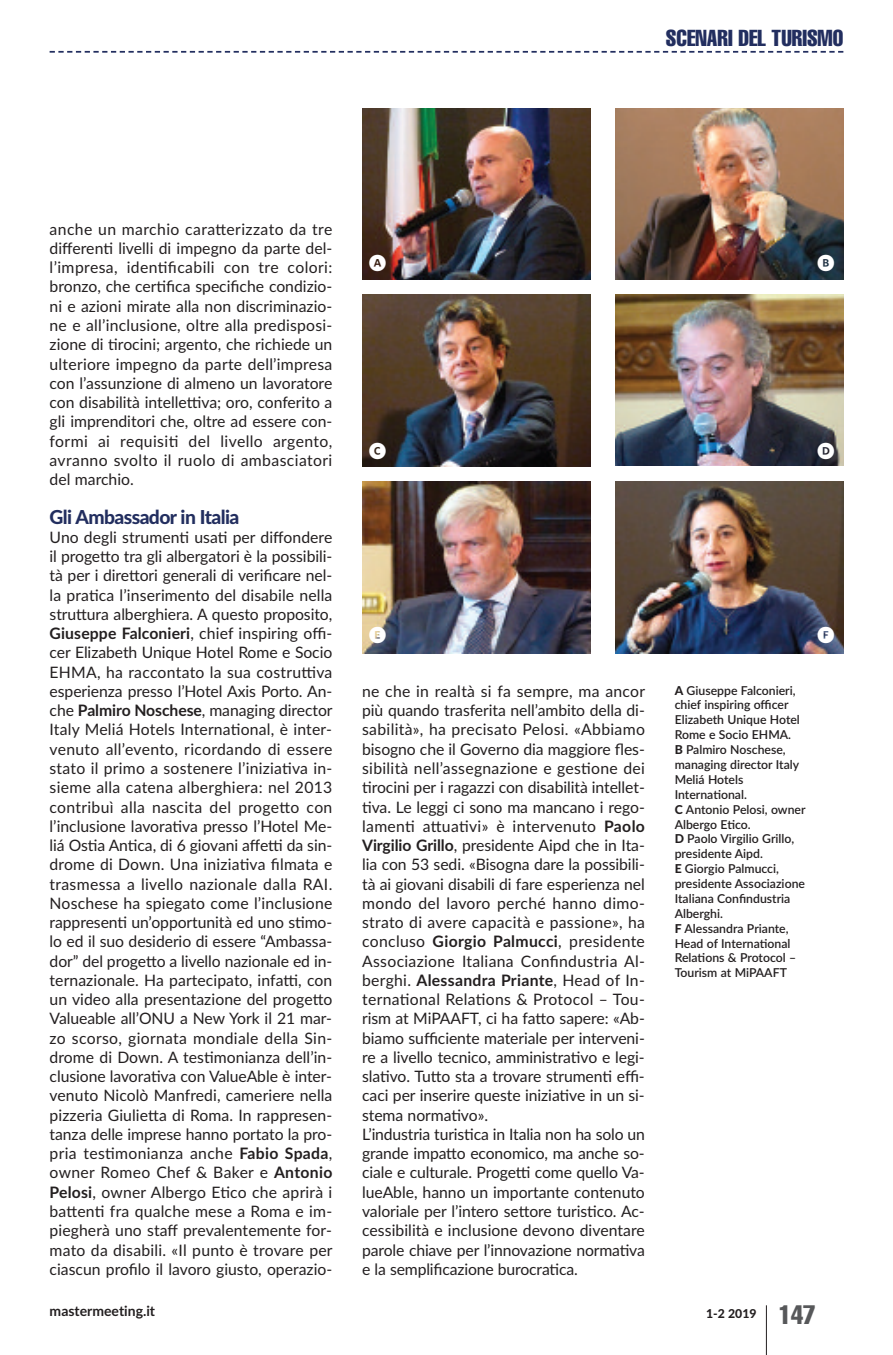
<style>
.page{position:relative;width:893px;height:1355px;background:#fff}
.page>*{position:absolute;margin:0;border:0;box-sizing:border-box;transform-origin:0 0}
.t1{font:extra-condensed 22.75px "Helvetica";color:#222e5f}
.t2{font:800 19.25px "Lato";letter-spacing:-.03em;color:#222e5f}
.t3{font:17.5px "Whitney Index Black Round Bd";color:#fff}
.t4{font:15.75px/19.2px "Lato";letter-spacing:-.005em;color:#231f20;text-align:justify}
.t5{font:700 14px "Lato";color:#231f20}
.t6{font:600 12.25px/14.9px "Lato";color:#231f20}
.t7{font:800 12.25px "Lato";color:#231f20}
.s1{font-weight:700}
.s2{font-weight:800}
.s3{font-family:"Helvetica";font-weight:400;font-stretch:extra-condensed;font-size:26.25px;color:#57585a}
</style>
<div class="page">
<hr style="left:766px;top:1305px;width:1px;height:49px;background:#231f20">
<svg style="left:50px;top:51px;width:793px;height:2px"></svg>
<img style="left:362px;top:108px;width:228px;height:171px">
<img style="left:615px;top:108px;width:228px;height:171px">
<img style="left:362px;top:295px;width:228px;height:171px">
<img style="left:615px;top:294px;width:228px;height:171px">
<img style="left:362px;top:482px;width:228px;height:171px">
<img style="left:615px;top:482px;width:228px;height:171px">
<h1 class="t1" style="left:666px;top:30px;width:179px">SCENARI DEL TURISMO</h1>
<p class="t4" style="left:50px;top:220px;width:284px">anche un marchio caratterizzato da tre differenti livelli di impegno da parte del&shy;l’impresa, identificabili con tre colori: bronzo, che certifica specifiche condizio&shy;ni e azioni mirate alla non discriminazio&shy;ne e all’inclusione, oltre alla predisposi&shy;zione di tirocini; argento, che richiede un ulteriore impegno da parte dell’impresa con l’assunzione di almeno un lavoratore con disabilità intellettiva; oro, conferito a gli imprenditori che, oltre ad essere con&shy;formi ai requisiti del livello argento, avranno svolto il ruolo di ambasciatori del marchio.</p>
<p class="t2" style="left:50px;top:505px;width:191px">Gli ambassador in italia</p>
<p class="t4" style="left:50px;top:528px;width:285px">Uno degli strumenti usati per diffondere il progetto tra gli albergatori è la possibili&shy;tà per i direttori generali di verificare nel&shy;la pratica l’inserimento del disabile nella struttura alberghiera. A questo proposito, <span class="s1">Giuseppe Falconieri</span>, chief inspiring offi&shy;cer Elizabeth Unique Hotel Rome e Socio EHMA, ha raccontato la sua costruttiva esperienza presso l’Hotel Axis Porto. An&shy;che <span class="s1">Palmiro Noschese</span>, managing director Italy Meliá Hotels International, è inter&shy;venuto all’evento, ricordando di essere stato il primo a sostenere l’iniziativa in&shy;sieme alla catena alberghiera: nel 2013 contribuì alla nascita del progetto con l’inclusione lavorativa presso l’Hotel Me&shy;liá Ostia Antica, di 6 giovani affetti da sin&shy;drome di Down. Una iniziativa filmata e trasmessa a livello nazionale dalla RAI.<br>Noschese ha spiegato come l’inclusione rappresenti un’opportunità ed uno stimo&shy;lo ed il suo desiderio di essere “Ambassa&shy;dor” del progetto a livello nazionale ed in&shy;ternazionale. Ha partecipato, infatti, con un video alla presentazione del progetto Valueable all’ONU a New York il 21 mar&shy;zo scorso, giornata mondiale della Sin&shy;drome di Down. A testimonianza dell’in&shy;clusione lavorativa con ValueAble è inter&shy;venuto Nicolò Manfredi, cameriere nella pizzeria Giulietta di Roma. In rappresen&shy;tanza delle imprese hanno portato la pro&shy;pria testimonianza anche <span class="s1">Fabio Spada</span>, owner Romeo Chef &amp; Baker e <span class="s1">Antonio Pelosi</span>, owner Albergo Etico che aprirà i battenti fra qualche mese a Roma e im&shy;piegherà uno staff prevalentemente for&shy;mato da disabili. «Il punto è trovare per ciascun profilo il lavoro giusto, operazio-</p>
<p class="t3" style="left:369px;top:252px;width:19px">A</p>
<p class="t3" style="left:817px;top:252px;width:19px">B</p>
<p class="t3" style="left:369px;top:440px;width:19px">C</p>
<p class="t3" style="left:817px;top:440px;width:19px">D</p>
<p class="t3" style="left:369px;top:625px;width:19px">E</p>
<p class="t3" style="left:817px;top:625px;width:19px">F</p>
<p class="t4" style="left:362px;top:682px;width:285px;text-align:left">ne che in realtà si fa sempre, ma ancor più quando trasferita nell’ambito della di&shy;sabilità», ha precisato Pelosi. «Abbiamo bisogno che il Governo dia maggiore fles&shy;sibilità nell’assegnazione e gestione dei tirocini per i ragazzi con disabilità intellet&shy;tiva. Le leggi ci sono ma mancano i rego&shy;lamenti attuativi» è intervenuto <span class="s1">Paolo Virgilio Grillo</span>, presidente Aipd che in Ita&shy;lia con 53 sedi. «Bisogna dare la possibili&shy;tà ai giovani disabili di fare esperienza nel mondo del lavoro perché hanno dimo&shy;strato di avere capacità e passione», ha concluso <span class="s1">Giorgio Palmucci</span>, presidente Associazione Italiana Confindustria Al&shy;berghi. <span class="s1">Alessandra Priante</span>, Head of In&shy;ternational Relations &amp; Protocol – Tou&shy;rism at MiPAAFT, ci ha fatto sapere: «Ab&shy;biamo sufficiente materiale per interveni&shy;re a livello tecnico, amministrativo e legi&shy;slativo. Tutto sta a trovare strumenti effi&shy;caci per inserire queste iniziative in un si&shy;stema normativo».<br>L’industria turistica in Italia non ha solo un grande impatto economico, ma anche so&shy;ciale e culturale. Progetti come quello Va&shy;lueAble, hanno un importante contenuto valoriale per l’intero settore turistico. Ac&shy;cessibilità e inclusione devono diventare parole chiave per l’innovazione normativa e la semplificazione burocratica.</p>
<p class="t6" style="left:675px;top:683px;width:132px"><span class="s2">a</span> Giuseppe Falconieri, chief inspiring officer<br>Elizabeth Unique Hotel<br>Rome e Socio EHMA.<br><span class="s2">B</span> Palmiro Noschese, managing director Italy<br>Meliá Hotels<br>International.<br><span class="s2">c</span> Antonio Pelosi, owner<br>Albergo Etico.<br><span class="s2">d</span> Paolo Virgilio Grillo, presidente Aipd.<br><span class="s2">e</span> Giorgio Palmucci, presidente Associazione<br>Italiana Confindustria<br>Alberghi.<br><span class="s2">F</span> Alessandra Priante,<br>Head of International<br>Relations &amp; Protocol –<br>Tourism at MiPAAFT</p>
<p class="t5" style="left:50px;top:1302px;width:107px">mastermeeting.it</p>
<p class="t7" style="left:706px;top:1306px;width:111px">1-2 2019 <span class="s3">147</span></p>
</div>
